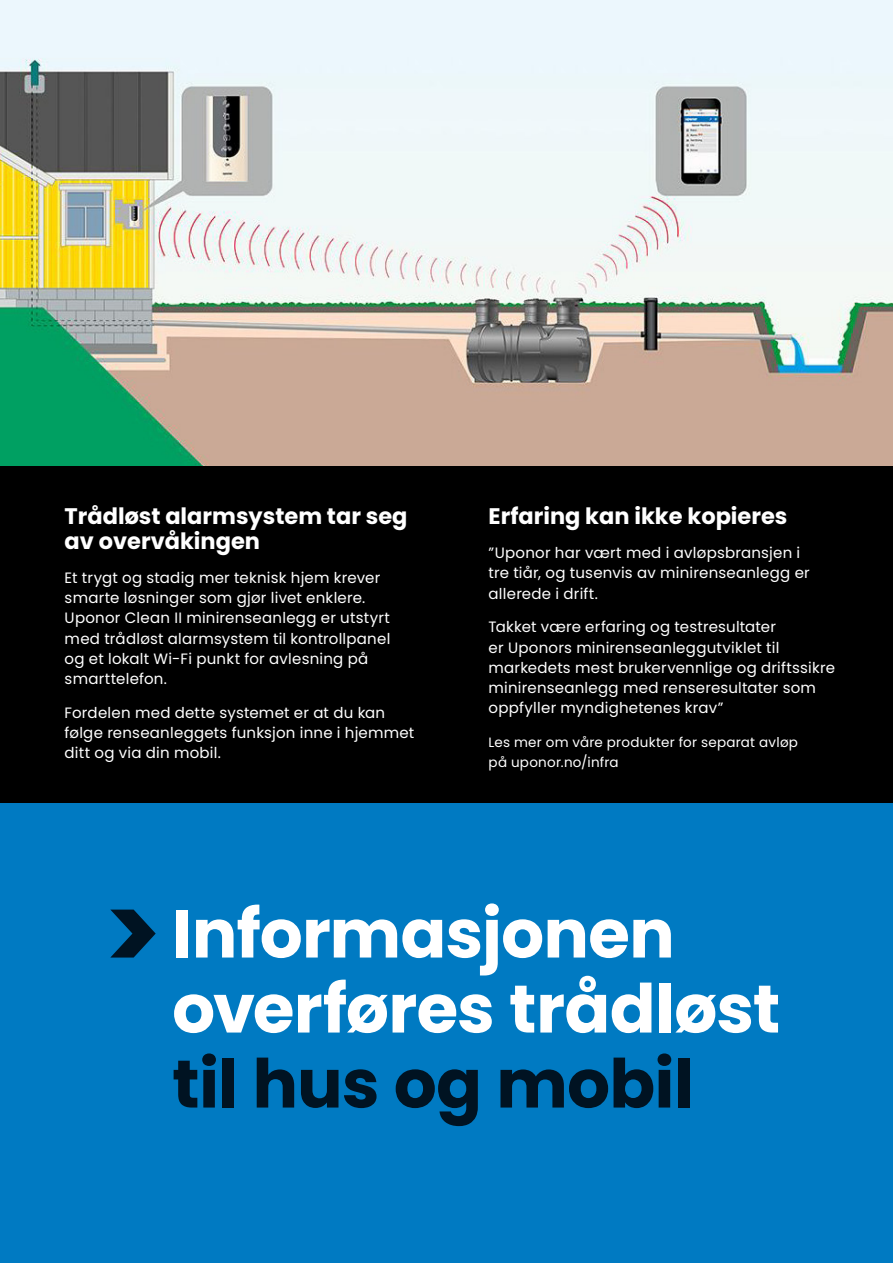
<style>
.page{position:relative;width:893px;height:1263px;background:#fff}
.page>*{position:absolute;margin:0;border:0;box-sizing:border-box;transform-origin:0 0}
.Large_Header_-_45pt{font:700 67.5px/75px "Poppins";letter-spacing:-.01em;color:#fff}
.Subhead_-_15pt{font:700 22.5px/24.8px "Poppins";color:#fff}
.Body_Copy_-_9pt{font:15px/20.2px "Poppins";letter-spacing:.015em;color:#fff}
.Body_Copy_-_9pt-2{font:13.5px/20.2px "Poppins";letter-spacing:.02em;color:#fff}
.s1{color:#001322}
</style>
<div class="page">
<div style="left:0;top:657px;width:893px;height:606px;background:#007ac2"></div>
<img style="left:0;top:0;width:893px;height:466px">
<div style="left:0;top:466px;width:893px;height:337px;background:#000"></div>
<svg style="left:110px;top:909px;width:46px;height:48px"></svg>
<p class="Subhead_-_15pt" style="left:65px;top:504px;width:344px">Trådløst alarmsystem tar seg av overvåkingen</p>
<p class="Body_Copy_-_9pt" style="left:65px;top:567px;width:327px">Et trygt og stadig mer teknisk hjem krever smarte løsninger som gjør livet enklere.<br>Uponor Clean II minirenseanlegg er utstyrt med trådløst alarmsystem til kontrollpanel og et lokalt Wi-Fi punkt for avlesning på smarttelefon.</p>
<p class="Body_Copy_-_9pt" style="left:65px;top:702px;width:351px">Fordelen med dette systemet er at du kan følge renseanleggets funksjon inne i hjemmet ditt og via din mobil.</p>
<p class="Subhead_-_15pt" style="left:489px;top:504px;width:300px">Erfaring kan ikke kopieres</p>
<p class="Body_Copy_-_9pt" style="left:489px;top:543px;width:323px">”Uponor har vært med i avløpsbransjen i tre tiår, og tusenvis av minirenseanlegg er allerede i drift.</p>
<p class="Body_Copy_-_9pt" style="left:489px;top:617px;width:348px">Takket være erfaring og testresultater<br>er Uponors minirenseanleggutviklet til markedets mest brukervennlige og driftssikre minirenseanlegg med renseresultater som oppfyller myndighetenes krav”</p>
<p class="Body_Copy_-_9pt-2" style="left:489px;top:732px;width:311px">Les mer om våre produkter for separat avløp på uponor.no/infra</p>
<p class="Large_Header_-_45pt" style="left:172px;top:897px;width:610px">Informasjonen overføres trådløst <span class="s1">til hus og mobil</span></p>
</div>
